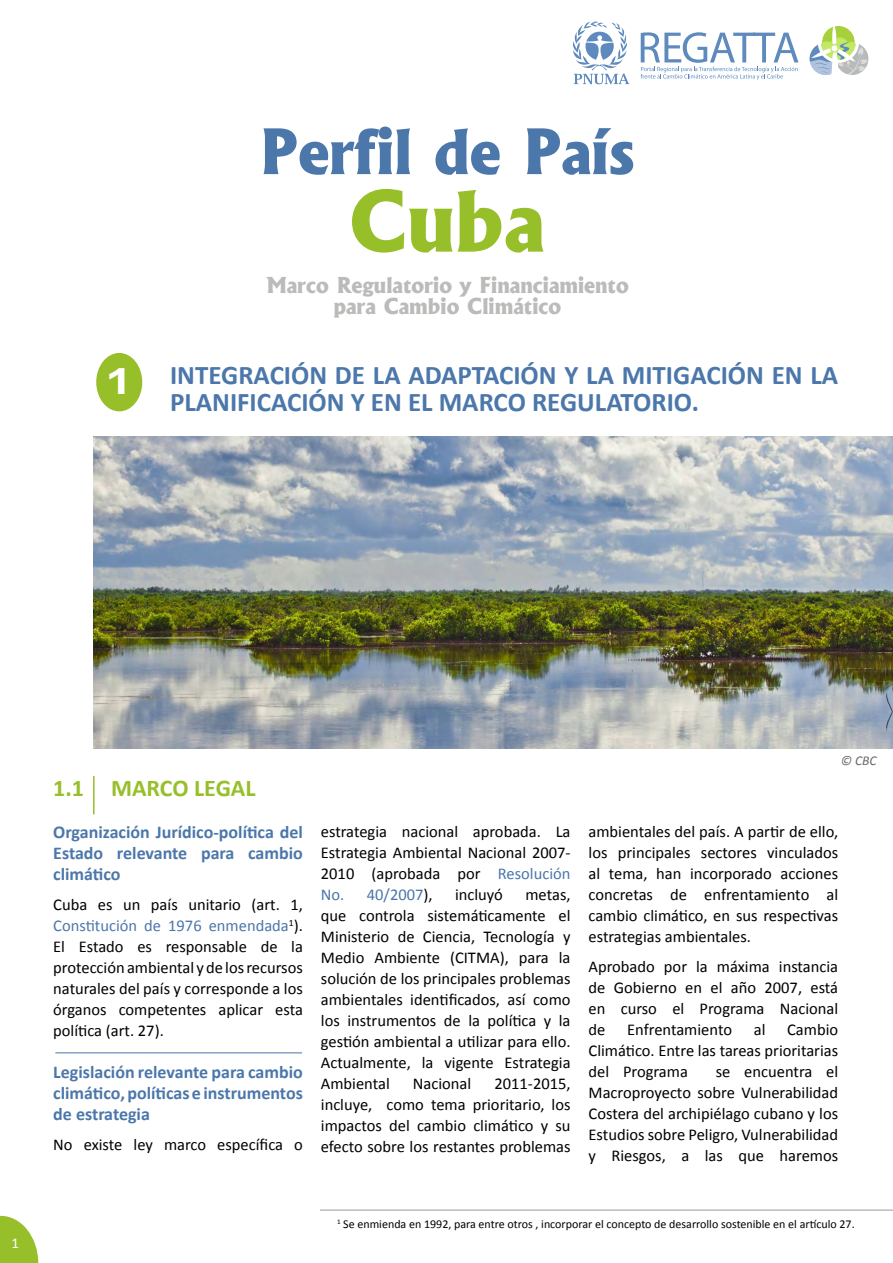
<style>
.page{position:relative;width:893px;height:1263px;background:#fff}
.page>*{position:absolute;margin:0;border:0;box-sizing:border-box;transform-origin:0 0}
.t1{font:800 81px "Albertus";color:#97bf29}
.t2{font:800 60px "Albertus";color:#4b77aa}
.t3{font:700 34.5px "Antique Olive";color:#fff}
.t4{font:700 27px/27px "Calibri";color:#4b77aa}
.t5{font:700 24px "Calibri";color:#97bf29}
.t6{font:800 21px/21px "Albertus";color:#bbbbba;text-align:center}
.t7{font:700 18px/21px "Calibri";color:#4b77aa;text-align:justify}
.t8{font:16.5px/21px "Calibri";color:#000;text-align:justify}
.t9{font:15px "Calibri";color:#fff}
.t10{font:italic 13.5px "Calibri";color:#696a6b}
.t11{font:12px "Calibri";color:#000}
.s1{color:#4b77aa}
.s2{color:#4a75ab}
</style>
<div class="page">
<img style="left:93px;top:437px;width:800px;height:311px">
<div style="left:96px;top:353px;width:46px;height:58px;background:#97bf29;border-radius:50%"></div>
<hr style="left:93px;top:776px;width:2px;height:38px;background:#97bf29">
<hr style="left:55px;top:1052px;width:247px;height:1px;background:#4a75ab">
<svg style="left:0;top:1216px;width:38px;height:47px"></svg>
<svg style="left:573px;top:22px;width:56px;height:62px"></svg>
<svg style="left:809px;top:26px;width:60px;height:49px"></svg>
<svg style="left:640px;top:32px;width:158px;height:48px"></svg>
<hr style="left:320px;top:1209px;width:573px;height:2px;background:#bbbbba">
<h3 class="t3" style="left:107px;top:358px;width:24px">1</h3>
<h2 class="t2" style="left:259px;top:112px;width:377px">Perfil de País</h2>
<h1 class="t1" style="left:349px;top:168px;width:197px">Cuba</h1>
<p class="t6" style="left:266px;top:275px;width:364px">Marco Regulatorio y Financiamiento para Cambio Climático</p>
<h3 class="t4" style="left:170px;top:361px;width:670px">INTEGRACIÓN DE LA ADAPTACIÓN Y LA MITIGACIÓN EN LA<br>PLANIFICACIÓN Y EN EL MARCO REGULATORIO.</h3>
<p class="t9" style="left:11px;top:1233px;width:9px">1</p>
<h3 class="t5" style="left:53px;top:773px;width:204px">1.1 MARCO LEGAL</h3>
<p class="t7" style="left:53px;top:822px;width:251px">Organización Jurídico-política del Estado relevante para cambio climático</p>
<p class="t8" style="left:53px;top:894px;width:251px">Cuba es un país unitario (art. 1, <span class="s1">Constitución de 1976 enmendada</span><sup>1</sup>).<br>El Estado es responsable de la protección ambiental y de los recursos naturales del país y corresponde a los órganos competentes aplicar esta política (art. 27).</p>
<p class="t7" style="left:53px;top:1062px;width:251px">Legislación relevante para cambio climático, políticas e instrumentos de estrategia</p>
<p class="t8" style="left:53px;top:1134px;width:251px">No existe ley marco específica o</p>
<p class="t10" style="left:841px;top:751px;width:37px">© CBC</p>
<p class="t8" style="left:321px;top:821px;width:251px">estrategia nacional aprobada. La Estrategia Ambiental Nacional 2007- 2010 (aprobada por <span class="s2">Resolución No. 40/2007</span>),</p>
<p class="t8" style="left:455px;top:884px;width:49px">incluyó</p>
<p class="t8" style="left:321px;top:884px;width:251px;text-indent:205px">metas, que controla sistemáticamente el Ministerio de Ciencia, Tecnología y Medio Ambiente (CITMA), para la solución de los principales problemas ambientales identificados, así como los instrumentos de la política y la gestión ambiental a utilizar para ello.<br>Actualmente, la vigente Estrategia Ambiental</p>
<p class="t8" style="left:413px;top:1073px;width:60px">Nacional</p>
<p class="t8" style="left:321px;top:1073px;width:251px;text-indent:174px">2011-2015, incluye, como tema prioritario, los impactos del cambio climático y su efecto sobre los restantes problemas</p>
<p class="t8" style="left:589px;top:821px;width:251px">ambientales del país. A partir de ello, los principales sectores vinculados al tema, han incorporado acciones concretas de enfrentamiento al cambio climático, en sus respectivas estrategias ambientales.</p>
<p class="t8" style="left:589px;top:956px;width:251px">Aprobado por la máxima instancia de Gobierno en el año 2007, está en curso el Programa Nacional de</p>
<p class="t8" style="left:627px;top:1019px;width:106px">Enfrentamiento</p>
<p class="t8" style="left:754px;top:1019px;width:13px">al</p>
<p class="t8" style="left:589px;top:1019px;width:251px;text-indent:199px">Cambio Climático. Entre las tareas prioritarias del Programa</p>
<p class="t8" style="left:589px;top:1061px;width:251px;text-indent:127px">se encuentra el Macroproyecto sobre Vulnerabilidad Costera del archipiélago cubano y los Estudios sobre Peligro, Vulnerabilidad y Riesgos, a las que haremos</p>
<p class="t11" style="left:337px;top:1217px;width:519px"><sup>1</sup> Se enmienda en 1992, para entre otros , incorporar el concepto de desarrollo sostenible en el artículo 27.</p>
</div>
